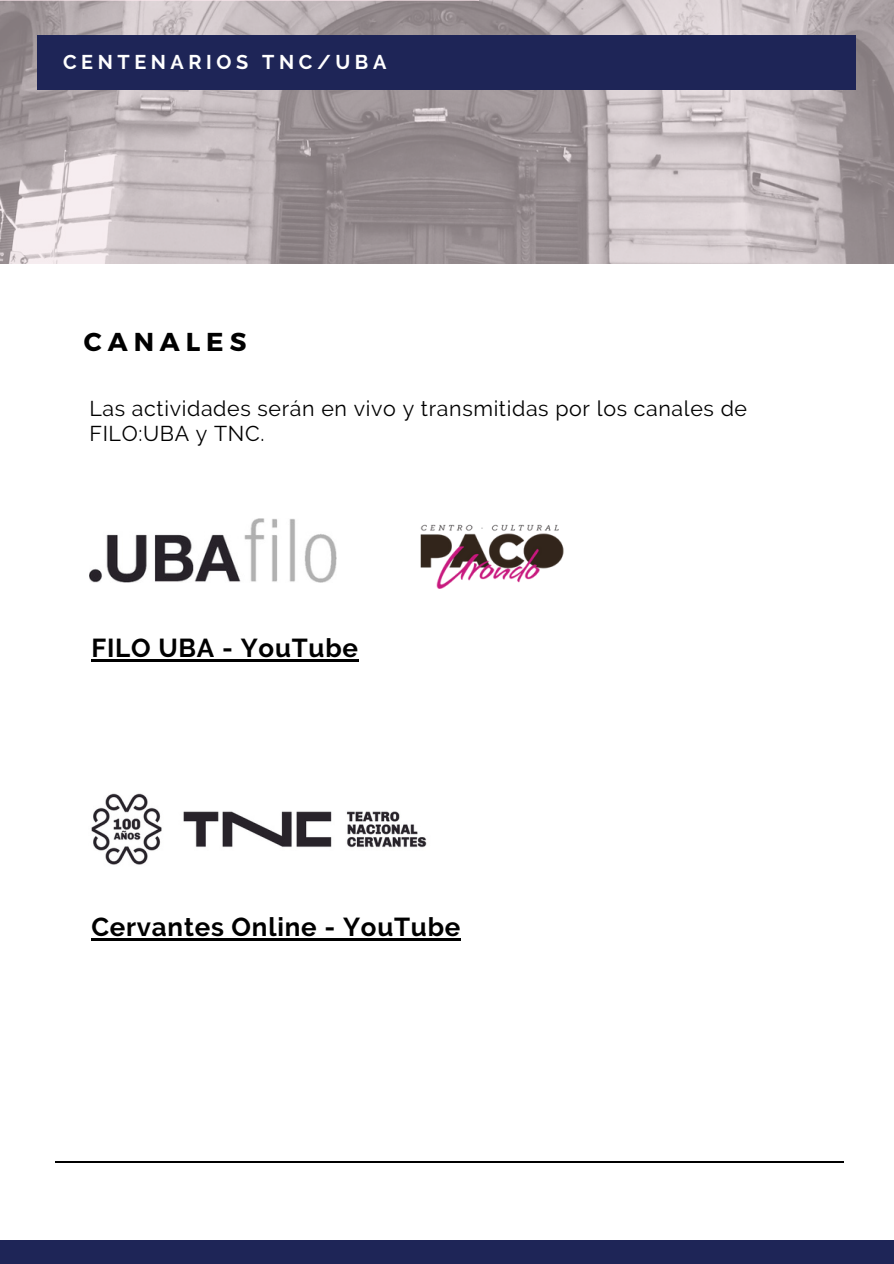
<style>
.page{position:relative;width:894px;height:1264px;background:#fff}
.page>*{position:absolute;margin:0;border:0;box-sizing:border-box;transform-origin:0 0}
.t1{font:700 25.8px "Raleway";letter-spacing:.03em;color:#000}
.t2{font:700 25.8px "Montserrat";letter-spacing:.23em;color:#000}
.t3{font:21.3px/24.8px "Raleway";letter-spacing:.03em;color:#000}
.t4{font:700 19.8px "Raleway";letter-spacing:.23em;color:#fff}
</style>
<div class="page">
<div style="left:0;top:1240px;width:893px;height:23px;background:#1e2557"></div>
<svg style="left:0;top:0;width:893px;height:263px;background:#b2a9ac"></svg>
<div style="left:37px;top:35px;width:818px;height:54px;background:#1e2557"></div>
<hr style="left:0;top:0;width:478px;height:1px;background:#ffeaf0">
<hr style="left:55px;top:1161px;width:788px;height:1px;background:#000">
<img style="left:89px;top:518px;width:247px;height:64px">
<img style="left:91px;top:793px;width:336px;height:72px">
<img style="left:420px;top:524px;width:144px;height:65px">
<hr style="left:91px;top:659px;width:268px;height:2px;background:#000">
<hr style="left:91px;top:938px;width:370px;height:3px;background:#000">
<p class="t4" style="left:63px;top:51px;width:325px">CENTENARIOS TNC/UBA</p>
<p class="t2" style="left:84px;top:325px;width:164px">CANALES</p>
<p class="t3" style="left:89px;top:396px;width:659px">Las actividades serán en vivo y transmitidas por los canales de<br>FILO:UBA y TNC.</p>
<p class="t1" style="left:91px;top:633px;width:268px">FILO UBA - YouTube</p>
<p class="t1" style="left:91px;top:912px;width:370px">Cervantes Online - YouTube</p>
</div>
